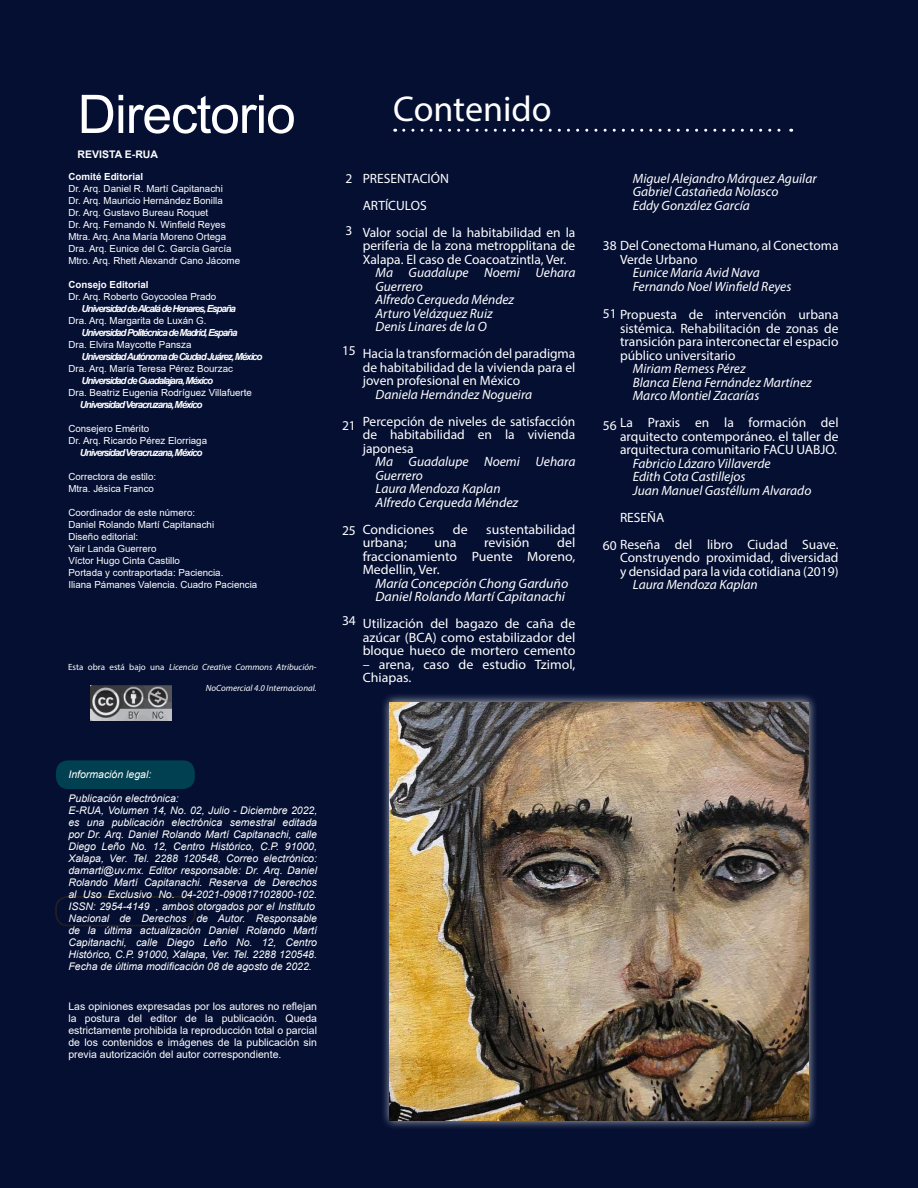
<style>
.page{position:relative;width:918px;height:1188px;background:#fff}
.page>*{position:absolute;margin:0;border:0;box-sizing:border-box;transform-origin:0 0}
.t1{font:53.25px "Arial";letter-spacing:-.02em;color:#fff}
.titulo{font:36px "Myriad Pro";color:#fff}
.articulo{font:13.5px/13.5px "Myriad Pro";color:#fff;text-align:justify}
.articulo-2{font:italic 13.5px/13.5px "Myriad Pro";color:#fff}
.numeracion{font:13.5px "Myriad Pro";color:#fff}
.t2{font:italic 10.5px/12px "Arial";color:#fff}
.t3{font:10.5px/12px "Arial";color:#fff;text-align:justify}
.t4{font:700 10.5px "Arial";color:#fff}
.t5{font:9.75px "Arial";color:#fff}
.t6{font:italic 700 9.75px "Arial";letter-spacing:-.11em;color:#fff}
.t7{font:700 9.75px "Arial";color:#fff}
.Párrafos_texto{font:italic 9px "Myriad Pro";color:#fff}
.s1{font-style:normal}
</style>
<div class="page">
<div style="left:0;top:0;width:917px;height:1188px;background:#040f32"></div>
<svg style="left:404px;top:129px;width:388px;height:3px"></svg>
<img style="left:90px;top:685px;width:82px;height:35px">
<div style="left:380px;top:692px;width:438px;height:438px;background:#fff;opacity:.75"></div>
<img style="left:390px;top:702px;width:418px;height:419px">
<div style="left:56px;top:760px;width:139px;height:29px;background:#004050;border-radius:12px"></div>
<svg style="left:55px;top:896px;width:141px;height:31px"></svg>
<p class="t1" style="left:78px;top:78px;width:220px">Directorio</p>
<p class="t4" style="left:78px;top:147px;width:82px">REVISTA E-RUA</p>
<p class="t7" style="left:68px;top:170px;width:76px">Comité Editorial</p>
<p class="t5" style="left:68px;top:182px;width:156px">Dr. Arq. Daniel R. Martí Capitanachi</p>
<p class="t5" style="left:68px;top:194px;width:156px">Dr. Arq. Mauricio Hernández Bonilla</p>
<p class="t5" style="left:68px;top:206px;width:141px">Dr. Arq. Gustavo Bureau Roquet</p>
<p class="t5" style="left:68px;top:218px;width:159px">Dr. Arq. Fernando N. Winfield Reyes</p>
<p class="t5" style="left:68px;top:230px;width:159px">Mtra. Arq. Ana María Moreno Ortega</p>
<p class="t5" style="left:68px;top:242px;width:165px">Dra. Arq. Eunice del C. García García</p>
<p class="t5" style="left:68px;top:254px;width:173px">Mtro. Arq. Rhett Alexandr Cano Jácome</p>
<p class="t7" style="left:68px;top:278px;width:82px">Consejo Editorial</p>
<p class="t5" style="left:68px;top:290px;width:149px">Dr. Arq. Roberto Goycoolea Prado</p>
<p class="t6" style="left:82px;top:302px;width:156px">Universidad de Alcalá de Henares,España</p>
<p class="t5" style="left:68px;top:314px;width:140px">Dra. Arq. Margarita de Luxán G.</p>
<p class="t6" style="left:82px;top:326px;width:157px">Universidad Politécnica de Madrid,España</p>
<p class="t5" style="left:68px;top:338px;width:124px">Dra. Elvira Maycotte Pansza</p>
<p class="t6" style="left:82px;top:350px;width:183px">Universidad Autónoma de Ciudad Juárez,México</p>
<p class="t5" style="left:68px;top:362px;width:166px">Dra. Arq. María Teresa Pérez Bourzac</p>
<p class="t6" style="left:82px;top:374px;width:133px">Universidad de Guadalajara,México</p>
<p class="t5" style="left:68px;top:386px;width:185px">Dra. Beatriz Eugenia Rodríguez Villafuerte</p>
<p class="t6" style="left:80px;top:398px;width:124px">Universidad Veracruzana,México</p>
<p class="t5" style="left:68px;top:422px;width:82px">Consejero Emérito</p>
<p class="t5" style="left:68px;top:434px;width:140px">Dr. Arq. Ricardo Pérez Elorriaga</p>
<p class="t6" style="left:80px;top:446px;width:124px">Universidad Veracruzana,México</p>
<p class="t5" style="left:68px;top:470px;width:89px">Correctora de estilo:</p>
<p class="t5" style="left:68px;top:482px;width:87px">Mtra. Jésica Franco</p>
<p class="t5" style="left:68px;top:506px;width:128px">Coordinador de este número:</p>
<p class="t5" style="left:68px;top:518px;width:147px">Daniel Rolando Martí Capitanachi</p>
<p class="t5" style="left:68px;top:530px;width:71px">Diseño editorial:</p>
<p class="t5" style="left:68px;top:542px;width:90px">Yair Landa Guerrero</p>
<p class="t5" style="left:68px;top:554px;width:113px">Víctor Hugo Cinta Castillo</p>
<p class="t5" style="left:68px;top:566px;width:156px">Portada y contraportada: Paciencia.</p>
<p class="t5" style="left:68px;top:578px;width:190px">Iliana Pámanes Valencia. Cuadro Paciencia</p>
<p class="Párrafos_texto" style="left:68px;top:661px;width:250px"><span class="s1">Esta obra está bajo una</span> Licencia Creative Commons Atribución-</p>
<p class="Párrafos_texto" style="left:206px;top:682px;width:112px">NoComercial 4.0 Internacional.</p>
<p class="titulo" style="left:393px;top:87px;width:160px">Contenido</p>
<p class="articulo" style="left:363px;top:172px;width:88px">PRESENTACIÓN</p>
<p class="articulo" style="left:363px;top:199px;width:65px">ARTÍCULOS</p>
<p class="articulo" style="left:363px;top:226px;width:214px">Valor social de la habitabilidad en la periferia de la zona metropplitana de Xalapa. El caso de Coacoatzintla, Ver.</p>
<p class="articulo-2" style="left:375px;top:266px;width:201px">Ma Guadalupe Noemi Uehara<br>Guerrero</p>
<p class="articulo-2" style="left:375px;top:293px;width:140px">Alfredo Cerqueda Méndez</p>
<p class="articulo-2" style="left:375px;top:306px;width:119px">Arturo Velázquez Ruiz</p>
<p class="articulo-2" style="left:375px;top:320px;width:113px">Denis Linares de la O</p>
<p class="articulo" style="left:363px;top:347px;width:214px">Hacia la transformación del paradigma de habitabilidad de la vivienda para el joven profesional en México</p>
<p class="articulo-2" style="left:375px;top:387px;width:158px">Daniela Hernández Nogueira</p>
<p class="articulo" style="left:363px;top:415px;width:214px">Percepción de niveles de satisfacción de habitabilidad en la vivienda japonesa</p>
<p class="articulo-2" style="left:375px;top:455px;width:201px">Ma Guadalupe Noemi Uehara<br>Guerrero</p>
<p class="articulo-2" style="left:375px;top:482px;width:127px">Laura Mendoza Kaplan</p>
<p class="articulo-2" style="left:375px;top:495px;width:144px">Alfredo Cerqueda Méndez</p>
<p class="articulo" style="left:363px;top:523px;width:73px">Condiciones</p>
<p class="articulo" style="left:453px;top:523px;width:16px">de</p>
<p class="articulo" style="left:486px;top:523px;width:91px">sustentabilidad</p>
<p class="articulo" style="left:363px;top:536px;width:46px">urbana;</p>
<p class="articulo" style="left:435px;top:536px;width:24px">una</p>
<p class="articulo" style="left:484px;top:536px;width:47px">revisión</p>
<p class="numeracion" style="left:346px;top:170px;width:8px">2</p>
<p class="numeracion" style="left:346px;top:223px;width:8px">3</p>
<p class="numeracion" style="left:342px;top:343px;width:15px">15</p>
<p class="numeracion" style="left:342px;top:418px;width:15px">21</p>
<p class="numeracion" style="left:342px;top:523px;width:15px">25</p>
<p class="articulo" style="left:363px;top:536px;width:214px;text-indent:195px">del fraccionamiento Puente Moreno, Medellin, Ver.</p>
<p class="articulo-2" style="left:375px;top:576px;width:194px">María Concepción Chong Garduño</p>
<p class="articulo-2" style="left:375px;top:590px;width:191px">Daniel Rolando Martí Capitanachi</p>
<p class="articulo" style="left:363px;top:617px;width:214px">Utilización del bagazo de caña de azúcar (BCA) como estabilizador del bloque hueco de mortero cemento</p>
<p class="articulo" style="left:363px;top:658px;width:214px">– arena, caso de estudio Tzimol,<br>Chiapas.</p>
<p class="numeracion" style="left:342px;top:613px;width:15px">34</p>
<p class="articulo-2" style="left:633px;top:171px;width:185px">Miguel Alejandro Márquez Aguilar</p>
<p class="articulo-2" style="left:633px;top:185px;width:147px">Gabriel Castañeda Nolasco</p>
<p class="articulo-2" style="left:633px;top:198px;width:119px">Eddy González García</p>
<p class="articulo" style="left:620px;top:239px;width:220px;text-indent:-17px">38 Del Conectoma Humano, al Conectoma<br>Verde Urbano</p>
<p class="articulo-2" style="left:633px;top:266px;width:128px">Eunice María Avid Nava</p>
<p class="articulo-2" style="left:633px;top:279px;width:160px">Fernando Noel Winfield Reyes</p>
<p class="articulo" style="left:620px;top:308px;width:220px">Propuesta de intervención urbana sistémica. Rehabilitación de zonas de transición para interconectar el espacio público universitario</p>
<p class="articulo-2" style="left:633px;top:362px;width:114px">Miriam Remess Pérez</p>
<p class="articulo-2" style="left:633px;top:375px;width:181px">Blanca Elena Fernández Martínez</p>
<p class="articulo-2" style="left:633px;top:389px;width:128px">Marco Montiel Zacarías</p>
<p class="articulo" style="left:620px;top:416px;width:220px">La Praxis en la formación del arquitecto contemporáneo. el taller de arquitectura comunitario FACU UABJO.</p>
<p class="articulo-2" style="left:633px;top:456px;width:139px">Fabricio Lázaro Villaverde</p>
<p class="articulo-2" style="left:633px;top:470px;width:114px">Edith Cota Castillejos</p>
<p class="articulo-2" style="left:633px;top:483px;width:180px">Juan Manuel Gastéllum Alvarado</p>
<p class="articulo" style="left:620px;top:511px;width:46px">RESEÑA</p>
<p class="articulo" style="left:620px;top:538px;width:220px">Reseña del libro Ciudad Suave.<br>Construyendo proximidad, diversidad y densidad para la vida cotidiana (2019)</p>
<p class="articulo-2" style="left:633px;top:578px;width:127px">Laura Mendoza Kaplan</p>
<p class="numeracion" style="left:603px;top:305px;width:15px">51</p>
<p class="numeracion" style="left:603px;top:418px;width:15px">56</p>
<p class="numeracion" style="left:603px;top:538px;width:15px">60</p>
<p class="t2" style="left:68px;top:769px;width:84px">Información legal:</p>
<p class="t2" style="left:69px;top:793px;width:250px">Publicación electrónica:<br>E-RUA, Volumen 14, No. 02, Julio - Diciembre 2022,</p>
<p class="t2" style="left:68px;top:817px;width:250px">es una publicación electrónica semestral editada por Dr. Arq. Daniel Rolando Martí Capitanachi, calle Diego Leño No. 12, Centro Histórico, C.P. 91000, Xalapa, Ver. Tel. 2288 120548, Correo electrónico: damarti@uv.mx. Editor responsable: Dr. Arq. Daniel Rolando Martí Capitanachi. Reserva de Derechos al Uso Exclusivo No. 04-2021-090817102800-102.<br>ISSN: 2954-4149 , ambos otorgados por el Instituto Nacional de Derechos de Autor. Responsable de la última actualización Daniel Rolando Martí Capitanachi, calle Diego Leño No. 12, Centro Histórico, C.P. 91000, Xalapa, Ver. Tel. 2288 120548.<br>Fecha de última modificación 08 de agosto de 2022.</p>
<p class="t3" style="left:68px;top:1001px;width:250px">Las opiniones expresadas por los autores no reflejan la postura del editor de la publicación. Queda estrictamente prohibida la reproducción total o parcial de los contenidos e imágenes de la publicación sin previa autorización del autor correspondiente.</p>
</div>
